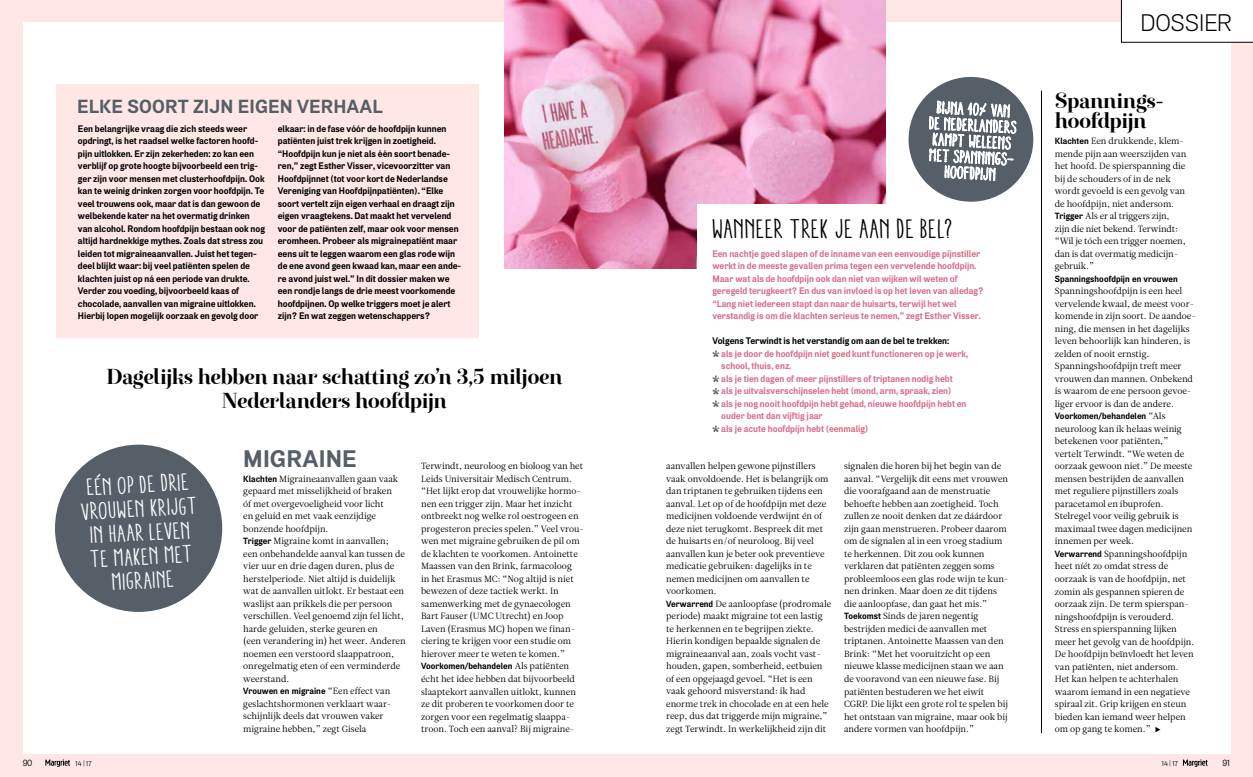
<style>
.page{position:relative;width:1253px;height:777px;background:#ffe7e6}
.page>*{position:absolute;margin:0;border:0;box-sizing:border-box;transform-origin:0 0}
.t1{font:condensed 27px "Aracne";letter-spacing:.01em;color:#000;scale:1.05 1}
.t2{font:condensed 24px/24px "Aracne";color:#fff;text-align:center;scale:1.05 1}
.t3{font:700 24px "Air";letter-spacing:.005em;color:#565f67;scale:1.05 1}
.t4{font:300 24px "Air";letter-spacing:-.005em;color:#000}
.t5{font:700 22px/24px "Exquise FY";letter-spacing:-.03em;color:#000;text-align:center}
.t6{font:700 19px "Air";letter-spacing:.01em;color:#565f67;scale:1.05 1}
.t7{font:700 9.5px/12.5px "Air";color:#000}
.t8{font:700 9.5px/12.5px "Air";color:#d66e89}
.t9{font:9px/12.5px "Leitura News Roman 1";color:#000}
.t10{font:700 9px "Air";letter-spacing:.005em;color:#000}
.t11{font:9px "Air";color:#000}
.t12{font:7px "Air";color:#000}
.s1{font-family:"Air";font-weight:700}
.s2{font-family:"Leitura News Roman 1";font-weight:400}
.s3{font-size:6.5px}
</style>
<div class="page">
<div style="left:23px;top:23px;width:1207px;height:731px;background:#fff"></div>
<hr style="left:1041px;top:91px;width:1px;height:642px;background:#000">
<div style="left:57px;top:84px;width:422px;height:254px;background:#ffe7e6"></div>
<img style="left:505px;top:0;width:381px;height:269px">
<div style="left:697px;top:204px;width:278px;height:96px;background:#fff"></div>
<div style="left:55px;top:444px;width:167px;height:168px;background:#565f67;border-radius:50%"></div>
<svg style="left:712px;top:351px;width:7px;height:6px"></svg>
<svg style="left:712px;top:376px;width:7px;height:6px"></svg>
<svg style="left:712px;top:388px;width:7px;height:7px"></svg>
<svg style="left:712px;top:401px;width:7px;height:6px"></svg>
<svg style="left:712px;top:426px;width:7px;height:6px"></svg>
<svg style="left:908px;top:76px;width:126px;height:126px"></svg>
<div style="left:1121px;top:0;width:132px;height:43px;background:#fff"></div>
<svg style="left:45px;top:759px;width:25px;height:8px"></svg>
<svg style="left:1183px;top:759px;width:25px;height:8px"></svg>
<h2 class="t4" style="left:1141px;top:8px;width:92px">DOSSIER</h2>
<h3 class="t6" style="left:77px;top:95px;width:293px">ELKE SOORT ZIJN EIGEN VERHAAL</h3>
<h3 class="t5" style="left:1055px;top:90px;width:110px;line-height:20px;text-align:left">Spannings&shy;hoofdpijn</h3>
<p class="t7" style="left:78px;top:122px;width:189px">Een belangrijke vraag die zich steeds weer opdringt, is het raadsel welke factoren hoofd&shy;pijn uitlokken. Er zijn zekerheden: zo kan een verblijf op grote hoogte bijvoorbeeld een trig&shy;ger zijn voor mensen met clusterhoofdpijn. Ook kan te weinig drinken zorgen voor hoofdpijn. Te veel trouwens ook, maar dat is dan gewoon de welbekende kater na het overmatig drinken van alcohol. Rondom hoofdpijn bestaan ook nog altijd hardnekkige mythes. Zoals dat stress zou leiden tot migraineaanvallen. Juist het tegen&shy;deel blijkt waar: bij veel patiënten spelen de klachten juist op ná een periode van drukte.<br>Verder zou voeding, bijvoorbeeld kaas of chocolade, aanvallen van migraine uitlokken.<br>Hierbij lopen mogelijk oorzaak en gevolg door</p>
<p class="t7" style="left:278px;top:122px;width:185px">elkaar: in de fase vóór de hoofdpijn kunnen patiënten juist trek krijgen in zoetigheid. “Hoofdpijn kun je niet als één soort benade&shy;ren,” zegt Esther Visser, vicevoorzitter van Hoofdpijnnet (tot voor kort de Nederlandse Vereniging van Hoofdpijnpatiënten). “Elke soort vertelt zijn eigen verhaal en draagt zijn eigen vraagtekens. Dat maakt het vervelend voor de patiënten zelf, maar ook voor mensen eromheen. Probeer als migrainepatiënt maar eens uit te leggen waarom een glas rode wijn de ene avond geen kwaad kan, maar een ande&shy;re avond juist wel.” In dit dossier maken we een rondje langs de drie meest voorkomende hoofdpijnen. Op welke triggers moet je alert zijn? En wat zeggen wetenschappers?</p>
<p class="t9" style="left:1055px;top:135px;width:133px"><span class="s1">Klachten</span> Een drukkende, klem&shy;mende pijn aan weerszijden van het hoofd. De spierspanning die bij de schouders of in de nek wordt gevoeld is een gevolg van de hoofdpijn, niet andersom.<br><span class="s1">Trigger</span> Als er al triggers zijn, zijn die niet bekend. Terwindt: “Wil je tóch een trigger noemen, dan is dat overmatig medicijn&shy;gebruik.”</p>
<p class="t10" style="left:1055px;top:273px;width:124px">Spanningshoofdpijn en vrouwen</p>
<p class="t9" style="left:1055px;top:285px;width:143px">Spanningshoofdpijn is een heel vervelende kwaal, de meest voor&shy;komende in zijn soort. De aandoe&shy;ning, die mensen in het dagelijks leven behoorlijk kan hinderen, is zelden of nooit ernstig.<br>Spanningshoofdpijn treft meer vrouwen dan mannen. Onbekend is waarom de ene persoon gevoe&shy;liger ervoor is dan de andere.</p>
<p class="t10" style="left:1055px;top:411px;width:112px">Voorkomen/behandelen <span class="s2">“Als</span></p>
<p class="t9" style="left:1055px;top:423px;width:141px">neuroloog kan ik helaas weinig betekenen voor patiënten,” vertelt Terwindt. “We weten de oorzaak gewoon niet.” De meeste mensen bestrijden de aanvallen met reguliere pijnstillers zoals paracetamol en ibuprofen.<br>Stelregel voor veilig gebruik is maximaal twee dagen medicijnen innemen per week.<br><span class="s1">Verwarrend</span> Spanningshoofdpijn heet níét zo omdat stress de oorzaak is van de hoofdpijn, net zomin als gespannen spieren de oorzaak zijn. De term spierspan&shy;ningshoofdpijn is verouderd.<br>Stress en spierspanning lijken meer het gevolg van de hoofdpijn.<br>De hoofdpijn beïnvloedt het leven van patiënten, niet andersom.<br>Het kan helpen te achterhalen waarom iemand in een negatieve spiraal zit. Grip krijgen en steun bieden kan iemand weer helpen om op gang te komen.”</p>
<h1 class="t1" style="left:712px;top:215px;width:231px">WANNEER TREK JE AAN DE BEL?</h1>
<p class="t8" style="left:712px;top:247px;width:273px">Een nachtje goed slapen of de inname van een eenvoudige pijnstiller werkt in de meeste gevallen prima tegen een vervelende hoofdpijn.<br>Maar wat als de hoofdpijn ook dan niet van wijken wil weten of geregeld terugkeert? En dus van invloed is op het leven van alledag? “Lang niet iedereen stapt dan naar de huisarts, terwijl het wel verstandig is om die klachten serieus te nemen,” zegt Esther Visser.</p>
<p class="t7" style="left:712px;top:335px;width:238px">Volgens Terwindt is het verstandig om aan de bel te trekken:</p>
<p class="t8" style="left:721px;top:347px;width:249px">als je door de hoofdpijn niet goed kunt functioneren op je werk, school, thuis, enz.<br>als je tien dagen of meer pijnstillers of triptanen nodig hebt<br>als je uitvalsverschijnselen hebt (mond, arm, spraak, zien)<br>als je nog nooit hoofdpijn hebt gehad, nieuwe hoofdpijn hebt en ouder bent dan vijftig jaar<br>als je acute hoofdpijn hebt (eenmalig)</p>
<h3 class="t5" style="left:106px;top:364px;width:458px">Dagelijks hebben naar schatting zo’n 3,5 miljoen<br>Nederlanders hoofdpijn</h3>
<h2 class="t3" style="left:243px;top:444px;width:110px">MIGRAINE</h2>
<p class="t9" style="left:243px;top:472px;width:164px"><span class="s1">Klachten</span> Migraineaanvallen gaan vaak gepaard met misselijkheid of braken<br>óf met overgevoeligheid voor licht<br>en geluid en met vaak eenzijdige bonzende hoofdpijn.<br><span class="s1">Trigger</span> Migraine komt in aanvallen; een onbehandelde aanval kan tussen de vier uur en drie dagen duren, plus de herstelperiode. Niet altijd is duidelijk wat de aanvallen uitlokt. Er bestaat een waslijst aan prikkels die per persoon verschillen. Veel genoemd zijn fel licht, harde geluiden, sterke geuren en<br>(een verandering in) het weer. Anderen noemen een verstoord slaappatroon, onregelmatig eten of een verminderde weerstand.</p>
<p class="t10" style="left:243px;top:686px;width:149px">Vrouwen en migraine <span class="s2">“Een effect van</span></p>
<p class="t9" style="left:243px;top:697px;width:150px">geslachtshormonen verklaart waar&shy;schijnlijk deels dat vrouwen vaker migraine hebben,” zegt Gisela</p>
<p class="t9" style="left:666px;top:460px;width:167px">aanvallen helpen gewone pijnstillers vaak onvoldoende. Het is belangrijk om dan triptanen te gebruiken tijdens een aanval. Let op of de hoofdpijn met deze medicijnen voldoende verdwijnt én of deze niet terugkomt. Bespreek dit met de huisarts en/of neuroloog. Bij veel aanvallen kun je beter ook preventieve medicatie gebruiken: dagelijks in te nemen medicijnen om aanvallen te voorkomen.<br><span class="s1">Verwarrend</span> De aanloopfase (prodromale periode) maakt migraine tot een lastig te herkennen en te begrijpen ziekte.<br>Hierin kondigen bepaalde signalen de migraineaanval aan, zoals vocht vast&shy;houden, gapen, somberheid, eetbuien of een opgejaagd gevoel. “Het is een vaak gehoord misverstand: ik had enorme trek in chocolade en at een hele reep, dus dat triggerde mijn migraine,” zegt Terwindt. In werkelijkheid zijn dit</p>
<p class="t9" style="left:844px;top:460px;width:166px">signalen die horen bij het begin van de aanval. “Vergelijk dit eens met vrouwen die voorafgaand aan de menstruatie behoefte hebben aan zoetigheid. Toch zullen ze nooit denken dat ze dáárdoor zijn gaan menstrueren. Probeer daarom om de signalen al in een vroeg stadium te herkennen. Dit zou ook kunnen verklaren dat patiënten zeggen soms probleemloos een glas rode wijn te kun&shy;nen drinken. Maar doen ze dit tijdens die aanloopfase, dan gaat het mis.” <span class="s1">Toekomst</span> Sinds de jaren negentig bestrijden medici de aanvallen met triptanen. Antoinette Maassen van den Brink: “Met het vooruitzicht op een nieuwe klasse medicijnen staan we aan de vooravond van een nieuwe fase. Bij patiënten bestuderen we het eiwit CGRP. Die lijkt een grote rol te spelen bij het ontstaan van migraine, maar ook bij andere vormen van hoofdpijn.”</p>
<p class="t9" style="left:421px;top:460px;width:165px">Terwindt, neuroloog en bioloog van het Leids Universitair Medisch Centrum. “Het lijkt erop dat vrouwelijke hormo&shy;nen een trigger zijn. Maar het inzicht ontbreekt nog welke rol oestrogeen en progesteron precies spelen.” Veel vrou&shy;wen met migraine gebruiken de pil om de klachten te voorkomen. Antoinette Maassen van den Brink, farmacoloog<br>in het Erasmus MC: “Nog altijd is niet bewezen of deze tactiek werkt. In samenwerking met de gynaecologen Bart Fauser (UMC Utrecht) en Joop Laven (Erasmus MC) hopen we finan&shy;ciering te krijgen voor een studie om hierover meer te weten te komen.”</p>
<p class="t10" style="left:421px;top:661px;width:150px">Voorkomen/behandelen <span class="s2">Als patiënten</span></p>
<p class="t9" style="left:421px;top:672px;width:156px">écht het idee hebben dat bijvoorbeeld slaaptekort aanvallen uitlokt, kunnen ze dit proberen te voorkomen door te zorgen voor een regelmatig slaappa&shy;troon. Toch een aanval? Bij migraine-</p>
<h2 class="t2" style="left:79px;top:475px;width:113px;rotate:-3deg">EÉN OP DE DRIE<br>VROUWEN KRIJGT<br>IN HAAR LEVEN<br>TE MAKEN MET<br>MIGRAINE</h2>
<p class="t11" style="left:23px;top:757px;width:11px">90</p>
<p class="t12" style="left:75px;top:759px;width:18px">14 <span class="s3">|</span>17</p>
<p class="t12" style="left:1161px;top:759px;width:18px">14 <span class="s3">|</span>17</p>
<p class="t11" style="left:1222px;top:757px;width:9px">91</p>
</div>
